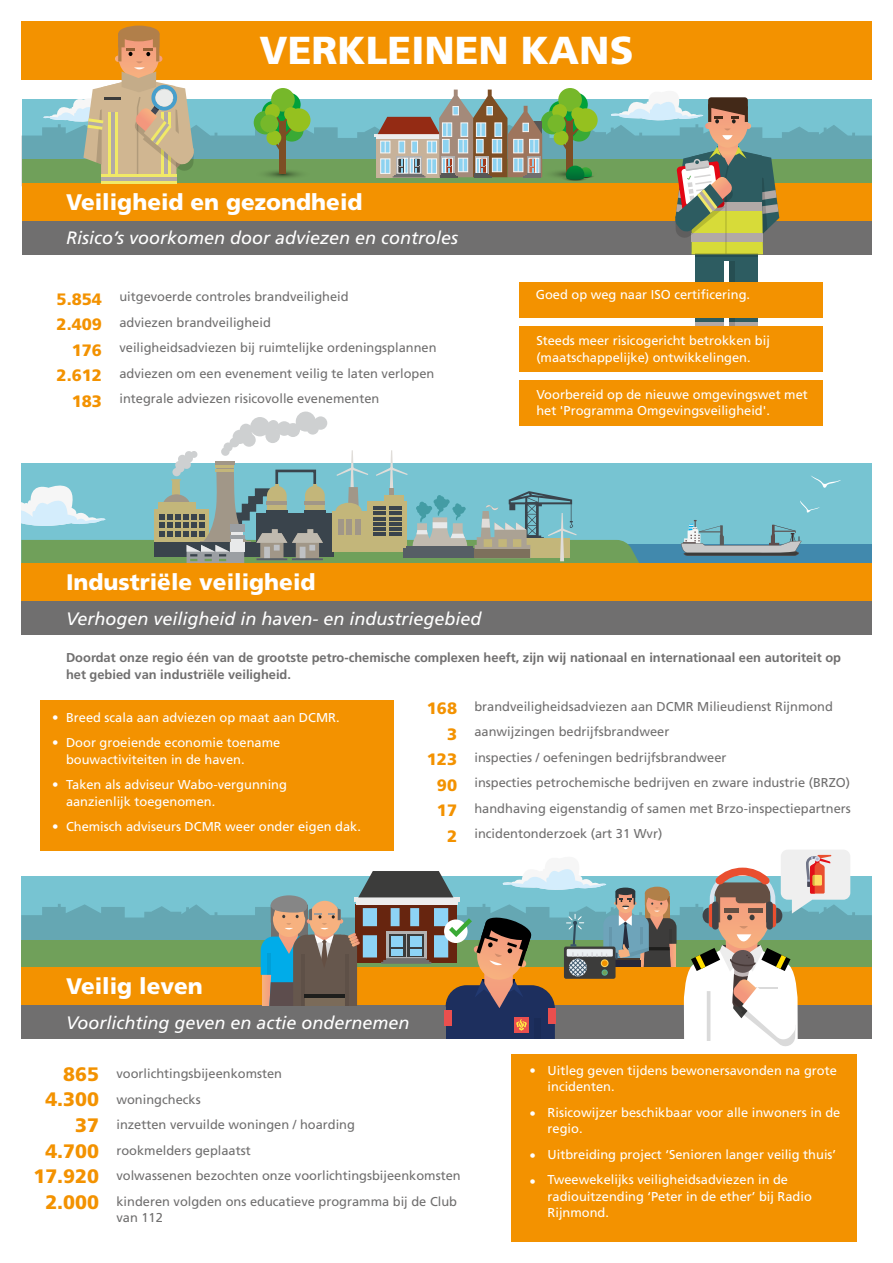
<style>
.page{position:relative;width:893px;height:1263px;background:#fff}
.page>*{position:absolute;margin:0;border:0;box-sizing:border-box;transform-origin:0 0}
.t1{font:900 39px "Frutiger";color:#fff}
.t2{font:900 22.5px "Frutiger";color:#fff}
.t3{font:900 19.5px/25.5px "Frutiger";color:#f39200;text-align:right}
.t4{font:italic 18px "Frutiger";color:#fff}
.t5{font:900 16.5px/25.5px "Frutiger";color:#f39200;text-align:right}
.t6{font:12.9px/25.5px "Frutiger";color:#706f6f}
.t7{font:12.9px/25.5px "Frutiger";color:#fff}
.t8{font:700 12.9px/16.5px "Frutiger";color:#706f6f}
</style>
<div class="page">
<div style="left:21px;top:876px;width:851px;height:100px;background:#77c4d2"></div>
<svg style="left:21px;top:904px;width:851px;height:37px;fill:#65a7b3"></svg>
<div style="left:21px;top:941px;width:851px;height:79px;background:#70a05a"></div>
<div style="left:22px;top:99px;width:850px;height:95px;background:#77c4d2"></div>
<div style="left:21px;top:464px;width:851px;height:111px;background:#77c4d2"></div>
<div style="left:606px;top:544px;width:266px;height:20px;background:#4189ad"></div>
<svg style="left:681px;top:520px;width:120px;height:36px"></svg>
<svg style="left:21px;top:124px;width:851px;height:62px;fill:#65a7b3"></svg>
<div style="left:21px;top:968px;width:851px;height:38px;background:#f39200"></div>
<div style="left:21px;top:540px;width:618px;height:23px;background:#70a05a"></div>
<div style="left:154px;top:509px;width:54px;height:34px;background:#c3b67a"></div>
<div style="left:154px;top:542px;width:106px;height:15px;background:#3a444c"></div>
<svg style="left:467px;top:548px;width:8px;height:10px"></svg>
<div style="left:407px;top:546px;width:66px;height:5px;background:#565e65"></div>
<svg style="left:475px;top:491px;width:102px;height:70px"></svg>
<div style="left:475px;top:550px;width:55px;height:8px;background:#7d705c"></div>
<svg style="left:159px;top:412px;width:308px;height:151px"></svg>
<div style="left:22px;top:159px;width:850px;height:96px;background:#70a05a"></div>
<div style="left:21px;top:1005px;width:851px;height:34px;background:#706f6f"></div>
<div style="left:21px;top:21px;width:851px;height:59px;background:#f39200"></div>
<div style="left:22px;top:184px;width:850px;height:38px;background:#f39200"></div>
<div style="left:22px;top:221px;width:850px;height:34px;background:#706f6f"></div>
<div style="left:40px;top:700px;width:354px;height:151px;background:#f39200"></div>
<div style="left:21px;top:563px;width:851px;height:38px;background:#f39200"></div>
<div style="left:21px;top:601px;width:851px;height:33px;background:#706f6f"></div>
<div style="left:118px;top:26px;width:41px;height:15px;background:#b17f4a;border-radius:50%"></div>
<svg style="left:42px;top:32px;width:153px;height:151px"></svg>
<svg style="left:811px;top:475px;width:30px;height:13px"></svg>
<svg style="left:800px;top:500px;width:20px;height:13px"></svg>
<svg style="left:21px;top:485px;width:85px;height:41px"></svg>
<svg style="left:558px;top:88px;width:24px;height:24px"></svg>
<svg style="left:265px;top:167px;width:36px;height:11px"></svg>
<svg style="left:262px;top:101px;width:24px;height:23px"></svg>
<div style="left:277px;top:93px;width:24px;height:23px;background:#00a13a;border-radius:50%"></div>
<div style="left:254px;top:111px;width:23px;height:23px;background:#52ae32;border-radius:50%"></div>
<div style="left:271px;top:108px;width:24px;height:24px;background:#009641;border-radius:50%"></div>
<div style="left:271px;top:88px;width:24px;height:24px;background:#76b82a;border-radius:50%"></div>
<div style="left:280px;top:118px;width:24px;height:24px;background:#3aaa35;border-radius:50%"></div>
<div style="left:280px;top:121px;width:6px;height:53px;background:#7d4e24"></div>
<div style="left:266px;top:130px;width:15px;height:15px;background:#95c11f;border-radius:50%"></div>
<div style="left:265px;top:104px;width:15px;height:15px;background:#95c11f;border-radius:50%"></div>
<svg style="left:274px;top:114px;width:19px;height:37px"></svg>
<div style="left:284px;top:107px;width:14px;height:14px;background:#95c11f;border-radius:50%"></div>
<div style="left:287px;top:108px;width:23px;height:24px;background:#95c11f;border-radius:50%"></div>
<div style="left:260px;top:115px;width:18px;height:18px;background:#76b82a;border-radius:50%"></div>
<div style="left:376px;top:139px;width:66px;height:38px;background:#c7b29a"></div>
<hr style="left:375px;top:134px;width:69px;height:3px;background:#ededed">
<hr style="left:376px;top:136px;width:67px;height:3px;background:#ededed">
<svg style="left:378px;top:90px;width:221px;height:91px"></svg>
<div style="left:695px;top:244px;width:28px;height:99px;background:#2d5c61"></div>
<div style="left:729px;top:244px;width:29px;height:99px;background:#2d5c61"></div>
<div style="left:717px;top:244px;width:27px;height:17px;background:#2d5c61"></div>
<svg style="left:695px;top:254px;width:63px;height:3px"></svg>
<div style="left:729px;top:323px;width:29px;height:8px;background:#b2a9a7"></div>
<div style="left:695px;top:323px;width:28px;height:8px;background:#b2a9a7"></div>
<svg style="left:729px;top:261px;width:6px;height:65px"></svg>
<svg style="left:609px;top:97px;width:170px;height:157px"></svg>
<svg style="left:261px;top:869px;width:416px;height:170px"></svg>
<svg style="left:684px;top:850px;width:166px;height:196px"></svg>
<div style="left:519px;top:282px;width:304px;height:36px;background:#f39200"></div>
<div style="left:519px;top:380px;width:304px;height:46px;background:#f39200"></div>
<div style="left:519px;top:326px;width:304px;height:46px;background:#f39200"></div>
<div style="left:511px;top:1054px;width:346px;height:188px;background:#f39200"></div>
<h1 class="t1" style="left:260px;top:26px;width:375px">VERKLEINEN KANS</h1>
<h2 class="t2" style="left:66px;top:188px;width:298px">Veiligheid en gezondheid</h2>
<h3 class="t4" style="left:66px;top:227px;width:394px">Risico’s voorkomen door adviezen en controles</h3>
<p class="t5" style="left:57px;top:286px;width:47px">5.854<br>2.409<br>176<br>2.612<br>183</p>
<p class="t6" style="left:119px;top:284px;width:319px">uitgevoerde controles brandveiligheid<br>adviezen brandveiligheid<br>veiligheidsadviezen bij ruimtelijke ordeningsplannen adviezen om een evenement veilig te laten verlopen integrale adviezen risicovolle evenementen</p>
<p class="t7" style="left:536px;top:282px;width:216px">Goed op weg naar ISO certificering.</p>
<p class="t7" style="left:536px;top:332px;width:235px;line-height:16.5px">Steeds meer risicogericht betrokken bij (maatschappelijke) ontwikkelingen.</p>
<p class="t7" style="left:536px;top:386px;width:273px;line-height:16.5px">Voorbereid op de nieuwe omgevingswet met het 'Programma Omgevingsveiligheid'.</p>
<h2 class="t2" style="left:66px;top:569px;width:251px">Industriële veiligheid</h2>
<h3 class="t4" style="left:66px;top:608px;width:417px">Verhogen veiligheid in haven- en industriegebied</h3>
<p class="t7" style="left:52px;top:704px;width:8px">• •</p>
<p class="t7" style="left:52px;top:772px;width:8px">•</p>
<p class="t7" style="left:52px;top:814px;width:8px">•</p>
<p class="t8" style="left:66px;top:649px;width:777px">Doordat onze regio één van de grootste petro-chemische complexen heeft, zijn wij nationaal en internationaal een autoriteit op het gebied van industriële veiligheid.</p>
<p class="t7" style="left:66px;top:704px;width:275px">Breed scala aan adviezen op maat aan DCMR.<br>Door groeiende economie toename</p>
<p class="t7" style="left:66px;top:746px;width:222px">bouwactiviteiten in de haven.<br>Taken als adviseur Wabo-vergunning</p>
<p class="t7" style="left:66px;top:788px;width:296px">aanzienlijk toegenomen.<br>Chemisch adviseurs DCMR weer onder eigen dak.</p>
<p class="t6" style="left:474px;top:693px;width:378px">brandveiligheidsadviezen aan DCMR Milieudienst Rijnmond aanwijzingen bedrijfsbrandweer<br>inspecties / oefeningen bedrijfsbrandweer<br>inspecties petrochemische bedrijven en zware industrie (BRZO) handhaving eigenstandig of samen met Brzo-inspectiepartners incidentonderzoek (art 31 Wvr)</p>
<p class="t5" style="left:427px;top:696px;width:32px">168<br>3<br>123<br>90<br>17<br>2</p>
<h2 class="t2" style="left:66px;top:973px;width:138px">Veilig leven</h2>
<h3 class="t4" style="left:66px;top:1012px;width:345px">Voorlichting geven en actie ondernemen</h3>
<p class="t6" style="left:116px;top:1061px;width:346px">voorlichtingsbijeenkomsten<br>woningchecks<br>inzetten vervuilde woningen / hoarding<br>rookmelders geplaatst<br>volwassenen bezochten onze voorlichtingsbijeenkomsten kinderen volgden ons educatieve programma bij de Club</p>
<p class="t6" style="left:116px;top:1205px;width:48px">van 112</p>
<h3 class="t3" style="left:33px;top:1061px;width:67px">865<br>4.300<br>37<br>4.700<br>17.920<br>2.000</h3>
<p class="t7" style="left:529px;top:1057px;width:8px">•</p>
<p class="t7" style="left:529px;top:1101px;width:8px">•</p>
<p class="t7" style="left:529px;top:1143px;width:8px">• •</p>
<p class="t7" style="left:548px;top:1062px;width:291px;line-height:16.5px">Uitleg geven tijdens bewonersavonden na grote incidenten.</p>
<p class="t7" style="left:548px;top:1104px;width:294px;line-height:16.5px">Risicowijzer beschikbaar voor alle inwoners in de regio.</p>
<p class="t7" style="left:548px;top:1141px;width:290px">Uitbreiding project ‘Senioren langer veilig thuis’<br>Tweewekelijks veiligheidsadviezen in de</p>
<p class="t7" style="left:548px;top:1188px;width:266px;line-height:16.5px">radiouitzending ‘Peter in de ether’ bij Radio<br>Rijnmond.</p>
</div>
